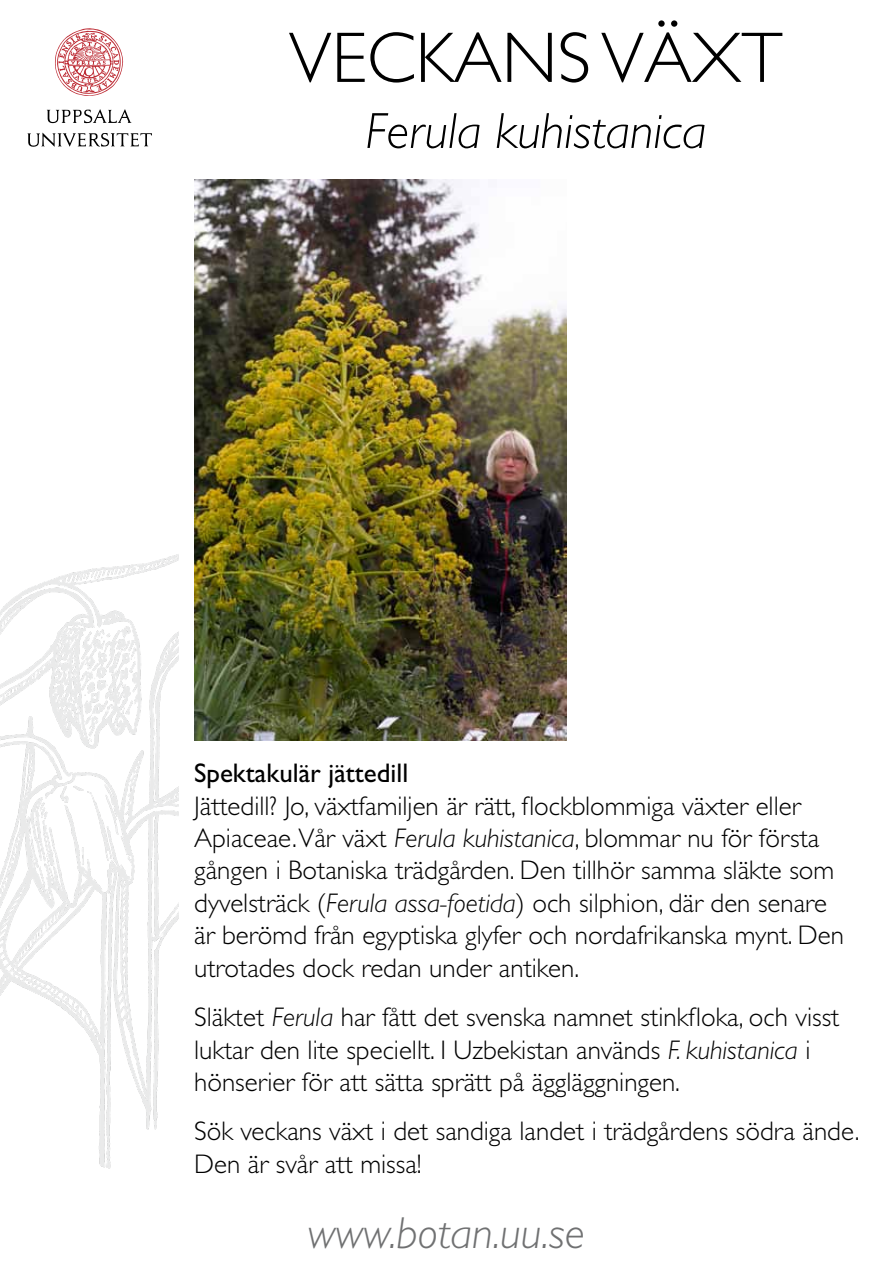
<style>
.page{position:relative;width:893px;height:1263px;background:#fff}
.page>*{position:absolute;margin:0;border:0;box-sizing:border-box;transform-origin:0 0}
.t1{font:300 72px "Gill Alt One";color:#000}
.t2{font:italic 300 51px "Gill Alt One";color:#000}
.t3{font:italic 300 45px "Gill Alt One";color:#707172}
.t4{font:300 27px/32.4px "Gill Alt One";color:#000}
.t5{font:27px "Gill Alt One";color:#000}
.s1{font-style:italic}
</style>
<div class="page">
<img style="left:0;top:554px;width:179px;height:615px">
<svg style="left:47px;top:109px;width:85px;height:14px"></svg>
<svg style="left:27px;top:133px;width:125px;height:14px"></svg>
<svg style="left:55px;top:28px;width:68px;height:68px"></svg>
<img style="left:194px;top:180px;width:372px;height:560px">
<h1 class="t1" style="left:289px;top:17px;width:495px">VECKANS VÄXT</h1>
<h2 class="t2" style="left:365px;top:102px;width:343px">Ferula kuhistanica</h2>
<p class="t5" style="left:194px;top:758px;width:216px">Spektakulär jättedill</p>
<p class="t4" style="left:194px;top:789px;width:651px">Jättedill? Jo, växtfamiljen är rätt, flockblommiga växter eller Apiaceae.Vår växt <span class="s1">Ferula kuhistanica</span>, blommar nu för första gången i Botaniska trädgården. Den tillhör samma släkte som dyvelsträck (<span class="s1">Ferula assa-foetida</span>) och silphion, där den senare är berömd från egyptiska glyfer och nordafrikanska mynt. Den utrotades dock redan under antiken.</p>
<p class="t4" style="left:194px;top:1001px;width:647px">Släktet <span class="s1">Ferula</span> har fått det svenska namnet stinkfloka, och visst luktar den lite speciellt. I Uzbekistan används <span class="s1">F. kuhistanica</span> i hönserier för att sätta sprätt på äggläggningen.</p>
<p class="t4" style="left:194px;top:1115px;width:667px">Sök veckans växt i det sandiga landet i trädgårdens södra ände.<br>Den är svår att missa!</p>
<h3 class="t3" style="left:308px;top:1208px;width:279px">www.botan.uu.se</h3>
</div>
